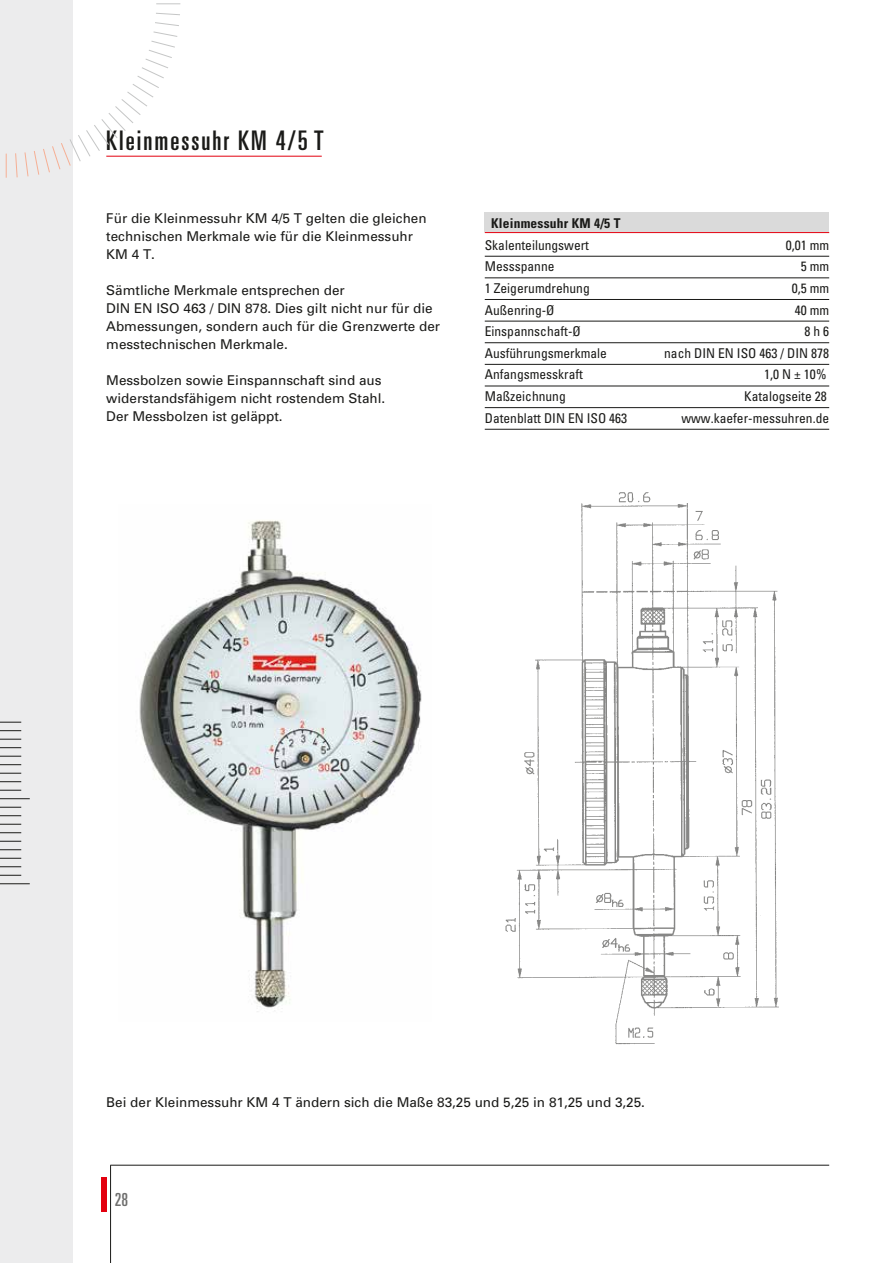
<style>
.page{position:relative;width:893px;height:1263px;background:#fff}
.page>*{position:absolute;margin:0;border:0;box-sizing:border-box;transform-origin:0 0}
.t1{font:ultra-condensed 27px "Univers";letter-spacing:.075em;color:#1a1a18}
.t2{font:ultra-condensed 18px "Univers";color:#6f6f6e}
.t3{font:13.5px/18px "Univers";color:#1a1a18}
.t4{font:condensed 13.5px "Univers";color:#1a1a18}
.t5{font:700 condensed 13.5px "Univers";letter-spacing:.015em;color:#1a1a18}
</style>
<div class="page">
<hr style="left:106px;top:156px;width:216px;height:1px;background:#e3000f">
<img style="left:139px;top:520px;width:283px;height:492px">
<div style="left:485px;top:213px;width:344px;height:19px;background:#dadada"></div>
<hr style="left:485px;top:232px;width:344px;height:1px;background:#e3000f">
<hr style="left:485px;top:256px;width:344px;height:1px;background:#1a1a18">
<hr style="left:485px;top:278px;width:344px;height:1px;background:#1a1a18">
<hr style="left:485px;top:299px;width:344px;height:1px;background:#1a1a18">
<hr style="left:485px;top:321px;width:344px;height:1px;background:#1a1a18">
<hr style="left:485px;top:342px;width:344px;height:1px;background:#1a1a18">
<hr style="left:485px;top:364px;width:344px;height:1px;background:#1a1a18">
<hr style="left:485px;top:386px;width:344px;height:1px;background:#1a1a18">
<hr style="left:485px;top:407px;width:344px;height:1px;background:#1a1a18">
<hr style="left:485px;top:429px;width:344px;height:1px;background:#1a1a18">
<div style="left:0;top:0;width:72px;height:1263px;background:#ececed"></div>
<div style="left:101px;top:1178px;width:5px;height:34px;background:#e3000f"></div>
<hr style="left:110px;top:1165px;width:1px;height:98px;background:#1a1a18">
<svg style="left:0;top:722px;width:21px;height:1px"></svg>
<svg style="left:0;top:730px;width:21px;height:1px"></svg>
<svg style="left:0;top:739px;width:21px;height:1px"></svg>
<svg style="left:0;top:747px;width:21px;height:1px"></svg>
<svg style="left:0;top:756px;width:21px;height:1px"></svg>
<svg style="left:0;top:764px;width:21px;height:1px"></svg>
<svg style="left:0;top:773px;width:21px;height:1px"></svg>
<svg style="left:0;top:781px;width:21px;height:1px"></svg>
<svg style="left:0;top:790px;width:21px;height:1px"></svg>
<svg style="left:0;top:807px;width:21px;height:1px"></svg>
<svg style="left:0;top:815px;width:21px;height:1px"></svg>
<svg style="left:0;top:824px;width:21px;height:1px"></svg>
<svg style="left:0;top:832px;width:21px;height:1px"></svg>
<svg style="left:0;top:841px;width:21px;height:1px"></svg>
<svg style="left:0;top:849px;width:21px;height:1px"></svg>
<svg style="left:0;top:858px;width:21px;height:1px"></svg>
<svg style="left:0;top:866px;width:21px;height:1px"></svg>
<svg style="left:0;top:875px;width:21px;height:1px"></svg>
<hr style="left:0;top:883px;width:30px;height:1px;background:#1a1a18">
<hr style="left:0;top:798px;width:30px;height:1px;background:#1a1a18">
<svg style="left:5px;top:3px;width:175px;height:175px"></svg>
<hr style="left:110px;top:1165px;width:719px;height:1px;background:#1a1a18">
<img style="left:505px;top:492px;width:274px;height:553px">
<h1 class="t1" style="left:106px;top:125px;width:219px">Kleinmessuhr KM 4/5 T</h1>
<p class="t3" style="left:106px;top:209px;width:322px">Für die Kleinmessuhr KM 4/5 T gelten die gleichen technischen Merkmale wie für die Kleinmessuhr<br>KM 4 T.</p>
<p class="t3" style="left:106px;top:281px;width:335px">Sämtliche Merkmale entsprechen der<br>DIN EN ISO 463 / DIN 878. Dies gilt nicht nur für die Abmessungen, sondern auch für die Grenzwerte der messtechnischen Merkmale.</p>
<p class="t3" style="left:106px;top:371px;width:281px">Messbolzen sowie Einspannschaft sind aus widerstandsfähigem nicht rostendem Stahl.<br>Der Messbolzen ist geläppt.</p>
<p class="t5" style="left:491px;top:215px;width:131px">Kleinmessuhr KM 4/5 T</p>
<p class="t4" style="left:485px;top:236px;width:106px">Skalenteilungswert</p>
<p class="t4" style="left:786px;top:236px;width:45px">0,01 mm</p>
<p class="t4" style="left:485px;top:258px;width:71px">Messspanne</p>
<p class="t4" style="left:801px;top:258px;width:30px">5 mm</p>
<p class="t4" style="left:485px;top:280px;width:106px">1 Zeigerumdrehung</p>
<p class="t4" style="left:792px;top:280px;width:39px">0,5 mm</p>
<p class="t4" style="left:485px;top:301px;width:71px">Außenring-Ø</p>
<p class="t4" style="left:795px;top:301px;width:36px">40 mm</p>
<p class="t4" style="left:485px;top:323px;width:97px">Einspannschaft-Ø</p>
<p class="t4" style="left:804px;top:323px;width:26px">8 h 6</p>
<p class="t4" style="left:485px;top:344px;width:124px">Ausführungsmerkmale</p>
<p class="t4" style="left:664px;top:344px;width:166px">nach DIN EN ISO 463 / DIN 878</p>
<p class="t4" style="left:485px;top:366px;width:100px">Anfangsmesskraft</p>
<p class="t4" style="left:764px;top:366px;width:64px">1,0 N ± 10%</p>
<p class="t4" style="left:485px;top:388px;width:82px">Maßzeichnung</p>
<p class="t4" style="left:744px;top:388px;width:84px">Katalogseite 28</p>
<p class="t4" style="left:485px;top:409px;width:144px">Datenblatt DIN EN ISO 463</p>
<p class="t4" style="left:681px;top:409px;width:149px">www.kaefer-messuhren.de</p>
<p class="t3" style="left:106px;top:1093px;width:540px">Bei der Kleinmessuhr KM 4 T ändern sich die Maße 83,25 und 5,25 in 81,25 und 3,25.</p>
<h2 class="t2" style="left:115px;top:1189px;width:15px">28</h2>
</div>
